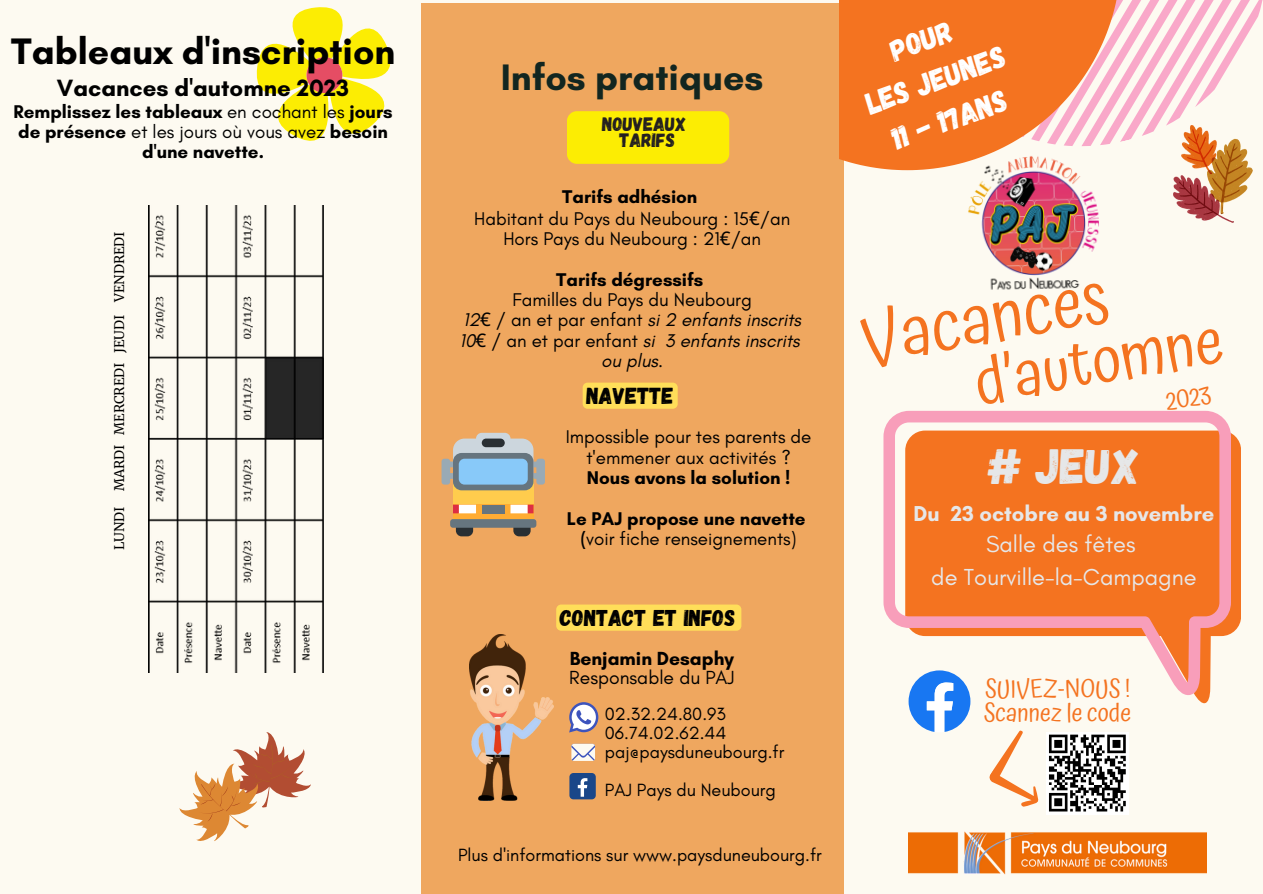
<style>
.page{position:relative;width:1263px;height:894px;background:#fff}
.page>*{position:absolute;margin:0;border:0;box-sizing:border-box;transform-origin:0 0}
.t1{font:69.75px "Atma";color:#f47320}
.t2{font:64.5px "Atma";color:#f47320}
.t3{font:49.35px "Gagalin";color:#e6e7e8}
.t4{font:700 37.5px "Glacial Indifference";color:#000}
.t5{font:700 37.5px "Glacial Indifference";color:#122620}
.t6{font:30.3px "Gagalin";color:#fff}
.t7{font:26.1px "Atma";color:#f47320}
.t8{font:24.9px "Atma";color:#f47320}
.t9{font:700 24px "Glacial Indifference";color:#000}
.t10{font:23.55px "Glacial Indifference";color:#e6e7e8}
.t11{font:23.1px "Gagalin";color:#000}
.t12{font:22.8px "Gagalin";color:#000}
.t13{font:700 22.05px "Glacial Indifference";color:#e6e7e8}
.t14{font:19.35px "Glacial Indifference";color:#000}
.t15{font:700 19.35px "Glacial Indifference";color:#000}
.t16{font:19.35px "Gagalin";color:#231f20}
.t17{font:700 18.75px/20.2px "Glacial Indifference";color:#000;text-align:center}
.t18{font:18.75px/20.2px "Glacial Indifference";color:#000;text-align:center}
.t19{font:italic 18.75px "Glacial Indifference";color:#000}
.t20{font:18px/19px "Glacial Indifference";color:#000}
.t21{font:13.2px "Merriweather";color:#000}
.s1{font-weight:400}
.s2{font-family:"Noto Sans"}
.s3{font-family:"Noto Sans";font-style:normal}
.s4{font-style:normal}
.s5{font-weight:700}
</style>
<div class="page">
<div style="left:0;top:0;width:1263px;height:893px;background:#fdfaf1"></div>
<div style="left:421px;top:3px;width:422px;height:890px;background:#efa75f"></div>
<div style="left:476px;top:432px;width:34px;height:12px;background:#ccd6dd;border-radius:6px"></div>
<svg style="left:441px;top:438px;width:104px;height:98px"></svg>
<div style="left:482px;top:504px;width:23px;height:9px;background:#66757f"></div>
<div style="left:482px;top:438px;width:23px;height:9px;background:#292f33;border-radius:4px"></div>
<div style="left:567px;top:111px;width:162px;height:53px;background:#fced03;border-radius:10px"></div>
<div style="left:583px;top:382px;width:95px;height:26px;background:#ffde59;border-radius:5px"></div>
<img style="left:469px;top:634px;width:85px;height:165px">
<svg style="left:970px;top:433px;width:271px;height:270px"></svg>
<svg style="left:883px;top:411px;width:348px;height:284px;fill:#f47320"></svg>
<svg style="left:1121px;top:0;width:142px;height:142px"></svg>
<svg style="left:839px;top:0;width:282px;height:170px;background:#f5833f"></svg>
<img style="left:963px;top:151px;width:143px;height:139px">
<svg style="left:569px;top:702px;width:29px;height:30px"></svg>
<svg style="left:571px;top:743px;width:24px;height:17px"></svg>
<div style="left:569px;top:772px;width:27px;height:27px;background:#1a4789;border-radius:4px"></div>
<svg style="left:578px;top:778px;width:9px;height:18px"></svg>
<img style="left:908px;top:831px;width:299px;height:44px">
<div style="left:556px;top:604px;width:185px;height:26px;background:#ffde59;border-radius:5px"></div>
<svg style="left:256px;top:7px;width:135px;height:134px"></svg>
<img style="left:1173px;top:125px;width:79px;height:97px">
<img style="left:148px;top:205px;width:176px;height:467px">
<svg style="left:179px;top:732px;width:132px;height:108px"></svg>
<svg style="left:908px;top:670px;width:62px;height:62px"></svg>
<svg style="left:989px;top:730px;width:139px;height:82px"></svg>
<p class="t4" style="left:11px;top:28px;width:386px">Tableaux d'inscription</p>
<p class="t9" style="left:57px;top:73px;width:294px">Vacances d'automne 2023</p>
<p class="t17" style="left:13px;top:101px;width:381px">Remplissez les tableaux <span class="s1">en cochant les</span> jours de présence <span class="s1">et les jours où vous avez</span> besoin d'une navette.</p>
<p class="t21" style="left:111px;top:550px;width:320px;rotate:-90deg">LUNDI MARDI MERCREDI JEUDI VENDREDI</p>
<p class="t5" style="left:501px;top:55px;width:264px">Infos pratiques</p>
<p class="t16" style="left:602px;top:111px;width:86px">NOUVEAUX</p>
<p class="t16" style="left:619px;top:128px;width:57px">TARIFS</p>
<p class="t17" style="left:562px;top:186px;width:137px">Tarifs adhésion</p>
<p class="t18" style="left:474px;top:208px;width:318px">Habitant du Pays du Neubourg : 15<span class="s2">€</span>/an</p>
<p class="t18" style="left:503px;top:228px;width:259px">Hors Pays du Neubourg : 21<span class="s2">€</span>/an</p>
<p class="t17" style="left:556px;top:269px;width:149px">Tarifs dégressifs</p>
<p class="t18" style="left:512px;top:289px;width:241px">Familles du Pays du Neubourg</p>
<p class="t19" style="left:463px;top:308px;width:339px">12<span class="s3">€</span> <span class="s4">/ an et par enfant</span> si 2 enfants inscrits</p>
<p class="t19" style="left:460px;top:328px;width:342px">10<span class="s3">€</span> <span class="s4">/ an et par enfant</span> si 3 enfants inscrits</p>
<p class="t19" style="left:601px;top:349px;width:63px">ou plus.</p>
<p class="t11" style="left:586px;top:381px;width:89px">NAVETTE</p>
<p class="t18" style="left:566px;top:426px;width:247px">Impossible pour tes parents de t'emmener aux activités ?</p>
<p class="t17" style="left:587px;top:467px;width:205px">Nous avons la solution !</p>
<p class="t17" style="left:567px;top:507px;width:240px">Le PAJ propose une navette</p>
<p class="t18" style="left:581px;top:528px;width:217px"><span class="s5">(</span>voir fiche renseignements)</p>
<p class="t12" style="left:560px;top:603px;width:177px">CONTACT ET INFOS</p>
<p class="t15" style="left:570px;top:646px;width:166px">Benjamin Desaphy</p>
<p class="t14" style="left:569px;top:665px;width:167px">Responsable du PAJ</p>
<p class="t20" style="left:605px;top:703px;width:123px">02.32.24.80.93<br>06.74.02.62.44</p>
<p class="t20" style="left:605px;top:741px;width:181px">paj@paysduneubourg.fr</p>
<p class="t20" style="left:605px;top:780px;width:172px">PAJ Pays du Neubourg</p>
<p class="t20" style="left:458px;top:845px;width:365px">Plus d'informations sur www.paysduneubourg.fr</p>
<p class="t6" style="left:885px;top:33px;width:66px;rotate:-20deg">POUR</p>
<p class="t6" style="left:860px;top:86px;width:147px;rotate:-20deg">LES JEUNES</p>
<p class="t6" style="left:887px;top:121px;width:121px;rotate:-20deg">11 - 17ANS</p>
<p class="t1" style="left:855px;top:299px;width:251px;rotate:-10deg">Vacances</p>
<p class="t2" style="left:968px;top:345px;width:253px;rotate:-10deg">d’automne</p>
<p class="t7" style="left:1163px;top:386px;width:46px;rotate:-10deg">2023</p>
<p class="t3" style="left:988px;top:434px;width:154px"># JEUX</p>
<p class="t13" style="left:914px;top:500px;width:302px">Du 23 octobre au 3 novembre</p>
<p class="t10" style="left:986px;top:530px;width:151px">Salle des fêtes</p>
<p class="t10" style="left:931px;top:562px;width:267px">de Tourville-la-Campagne</p>
<p class="t8" style="left:985px;top:674px;width:147px">SUIVEZ-NOUS !</p>
<p class="t8" style="left:984px;top:697px;width:149px">Scannez le code</p>
</div>
